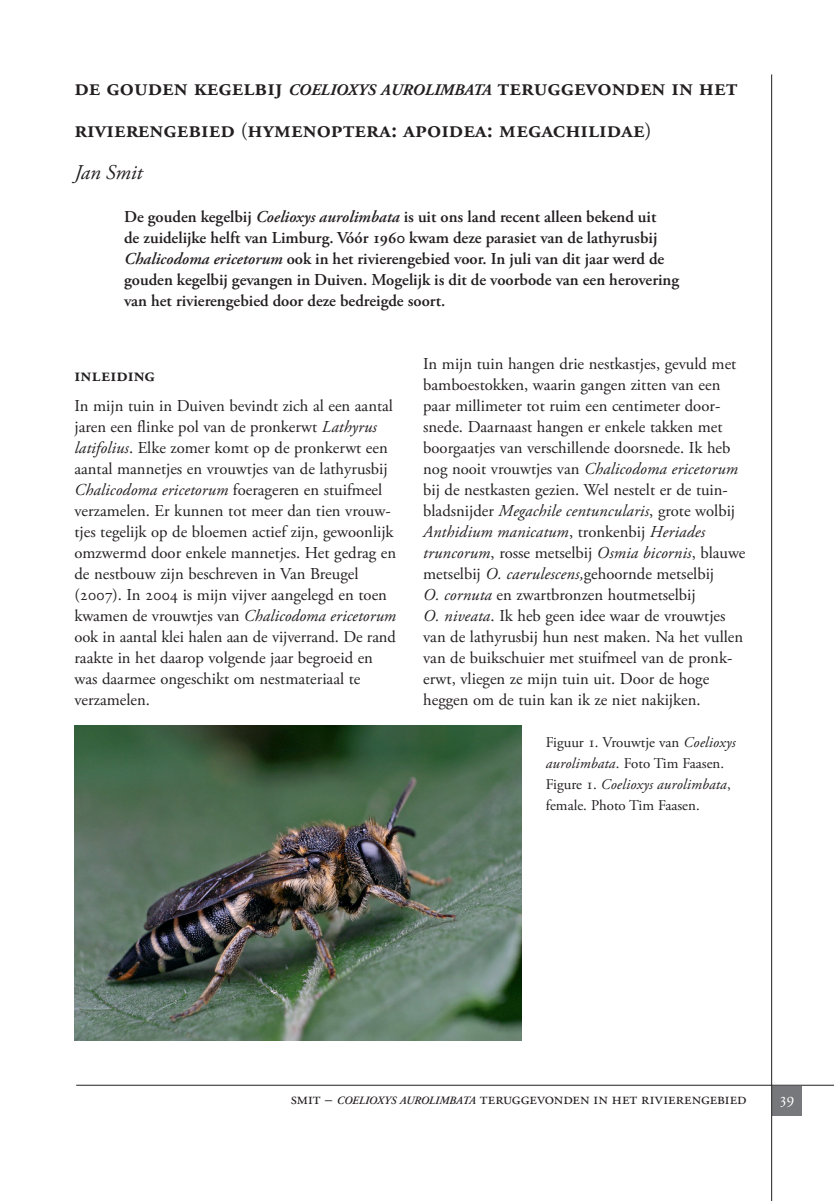
<style>
.page{position:relative;width:834px;height:1201px;background:#fff}
.page>*{position:absolute;margin:0;border:0;box-sizing:border-box;transform-origin:0 0}
.t1{font:600 24.5px/42px "Adobe Garamond Pro";color:#231f20}
.t2{font:italic 21px "Adobe Garamond Pro";color:#231f20}
.t3{font:600 19.25px "Adobe Garamond Pro";letter-spacing:.015em;color:#231f20}
.t4{font:16.62px/21px "Adobe Garamond Pro";color:#231f20}
.t5{font:600 16.62px/21px "Adobe Garamond Pro";letter-spacing:-.05em;color:#231f20}
.t6{font:16.62px "Adobe Garamond Pro";color:#fff}
.t7{font:14.88px/21px "Adobe Garamond Pro";color:#231f20}
.s1{font-weight:700;font-style:italic;font-size:16.1px}
.s2{font-weight:400;font-size:21px}
.s3{font-style:italic}
.s4{font-weight:600;font-style:italic;font-size:11.2px}
</style>
<div class="page">
<div style="left:771px;top:1085px;width:30px;height:30px;background:#76787b"></div>
<hr style="left:771px;top:74px;width:1px;height:1126px;background:#231f20">
<hr style="left:76px;top:1084px;width:757px;height:1px;background:#231f20">
<img style="left:74px;top:725px;width:447px;height:315px">
<h1 class="t1" style="left:74px;top:67px;width:664px">de gouden kegelbij <span class="s1">COELIOXYS AUROLIMBATA</span> teruggevonden in het rivierengebied <span class="s2">(</span>hymenoptera: apoidea: megachilidae<span class="s2">)</span></h1>
<p class="t2" style="left:74px;top:160px;width:69px">Jan Smit</p>
<p class="t5" style="left:124px;top:206px;width:556px">De gouden kegelbij <span class="s3">Coelioxys aurolimbata</span> is uit ons land recent alleen bekend uit<br>de zuidelijke helft van Limburg. Vóór 1960 kwam deze parasiet van de lathyrusbij <span class="s3">Chalicodoma ericetorum</span> ook in het rivierengebied voor. In juli van dit jaar werd de gouden kegelbij gevangen in Duiven. Mogelijk is dit de voorbode van een herovering van het rivierengebied door deze bedreigde soort.</p>
<p class="t3" style="left:74px;top:363px;width:82px">inleiding</p>
<p class="t4" style="left:74px;top:395px;width:323px">In mijn tuin in Duiven bevindt zich al een aantal jaren een flinke pol van de pronkerwt <span class="s3">Lathyrus latifolius</span>. Elke zomer komt op de pronkerwt een aantal mannetjes en vrouwtjes van de lathyrusbij <span class="s3">Chalicodoma ericetorum</span> foerageren en stuifmeel verzamelen. Er kunnen tot meer dan tien vrouw&shy;tjes tegelijk op de bloemen actief zijn, gewoonlijk omzwermd door enkele mannetjes. Het gedrag en de nestbouw zijn beschreven in Van Breugel (2007). In 2004 is mijn vijver aangelegd en toen kwamen de vrouwtjes van <span class="s3">Chalicodoma ericetorum </span>ook in aantal klei halen aan de vijverrand. De rand raakte in het daarop volgende jaar begroeid en was daarmee ongeschikt om nestmateriaal te verzamelen.</p>
<p class="t4" style="left:423px;top:353px;width:324px">In mijn tuin hangen drie nestkastjes, gevuld met bamboestokken, waarin gangen zitten van een paar millimeter tot ruim een centimeter door&shy;snede. Daarnaast hangen er enkele takken met boorgaatjes van verschillende doorsnede. Ik heb nog nooit vrouwtjes van <span class="s3">Chalicodoma ericetorum </span>bij de nestkasten gezien. Wel nestelt er de tuin&shy;bladsnijder <span class="s3">Megachile centuncularis</span>, grote wolbij <span class="s3">Anthidium manicatum</span>, tronkenbij <span class="s3">Heriades truncorum</span>, rosse metselbij <span class="s3">Osmia bicornis</span>, blauwe metselbij <span class="s3">O. caerulescens,</span>gehoornde metselbij<br><span class="s3">O. cornuta</span> en zwartbronzen houtmetselbij<br><span class="s3">O. niveata</span>. Ik heb geen idee waar de vrouwtjes van de lathyrusbij hun nest maken. Na het vullen van de buikschuier met stuifmeel van de pronk&shy;erwt, vliegen ze mijn tuin uit. Door de hoge heggen om de tuin kan ik ze niet nakijken.</p>
<p class="t7" style="left:545px;top:732px;width:191px">Figuur 1. Vrouwtje van <span class="s3">Coelioxys aurolimbata</span>. Foto Tim Faasen.<br>Figure 1. <span class="s3">Coelioxys aurolimbata</span>, female. Photo Tim Faasen.</p>
<p class="t4" style="left:290px;top:1088px;width:457px">smit ‒ <span class="s4">COELIOXYS AUROLIMBATA</span> teruggevonden in het rivierengebied</p>
<p class="t6" style="left:779px;top:1088px;width:17px">39</p>
</div>
